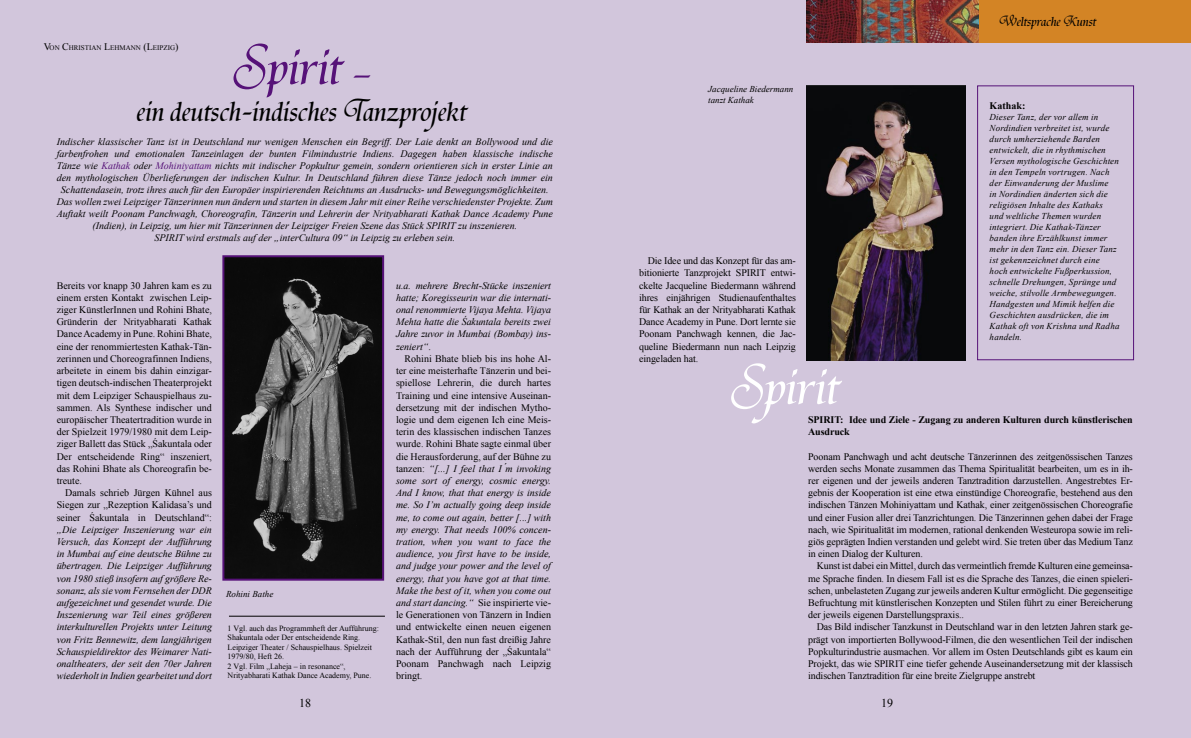
<style>
.page{position:relative;width:1191px;height:738px;background:#fff}
.page>*{position:absolute;margin:0;border:0;box-sizing:border-box;transform-origin:0 0}
.t1{font:60px "Tiranti Solid";color:#561278}
.t2{font:60px "Tiranti Solid";color:#fff}
.t3{font:34px "Tiranti Solid";color:#000}
.t4{font:16px "Tiranti Solid";color:#000}
.t5{font:12px "Times New Roman";color:#000}
.t6{font:10px/12.2px "Times New Roman";letter-spacing:-.01em;color:#000;text-align:justify}
.t7{font:italic 10px/12.2px "Times New Roman";color:#000;text-align:justify}
.t8{font:700 10px/12.2px "Times New Roman";letter-spacing:-.01em;color:#000}
.t9{font:italic 9px/11px "Times New Roman";letter-spacing:.015em;color:#000}
.t10{font:8px/9.5px "Times New Roman";color:#000}
.t11{font:7px "Times New Roman";color:#000}
.s1{font-size:34px}
.s2{font-size:10px}
.s3{color:#561278}
.s4{font-style:normal}
.s5{font-style:italic}
</style>
<div class="page">
<div style="left:0;top:0;width:1191px;height:737px;background:#d2c6dc"></div>
<div style="left:977px;top:85px;width:157px;height:275px;border:1px solid #561278"></div>
<img style="left:806px;top:85px;width:159px;height:275px">
<img style="left:225px;top:258px;width:156px;height:319px">
<div style="left:222px;top:255px;width:162px;height:325px;border:2px solid #561278"></div>
<hr style="left:229px;top:615px;width:156px;height:1px;background:#000">
<div style="left:978px;top:0;width:213px;height:43px;background:#d38425"></div>
<img style="left:806px;top:0;width:172px;height:43px">
<h1 class="t1" style="left:233px;top:33px;width:140px">Spirit <span class="s1">–</span></h1>
<h2 class="t3" style="left:137px;top:91px;width:332px">ein deutsch-indisches Tanzprojekt</h2>
<p class="t11" style="left:44px;top:43px;width:136px"><span class="s2">V</span>ON <span class="s2">C</span>HRISTIAN <span class="s2">L</span>EHMANN <span class="s2">(L</span>EIPZIG<span class="s2">)</span></p>
<p class="t7" style="left:57px;top:135px;width:498px;text-align:center">Indischer klassischer Tanz ist in Deutschland nur wenigen Menschen ein Begriff. Der Laie denkt an Bollywood und die farbenfrohen und emotionalen Tanzeinlagen der bunten Filmindustrie Indiens. Dagegen haben klassische indische Tänze wie <span class="s3">Kathak</span> oder <span class="s3">Mohiniyattam</span> nichts mit indischer Popkultur gemein, sondern orientieren sich in erster Linie an den mythologischen Überlieferungen der indischen Kultur. In Deutschland führen diese Tänze jedoch noch immer ein Schattendasein, trotz ihres auch für den Europäer inspirierenden Reichtums an Ausdrucks- und Bewegungsmöglichkeiten.<br>Das wollen zwei Leipziger Tänzerinnen nun ändern und starten in diesem Jahr mit einer Reihe verschiedenster Projekte. Zum Auftakt weilt Poonam Panchwagh, Choreografin, Tänzerin und Lehrerin der Nrityabharati Kathak Dance Academy Pune (Indien), in Leipzig, um hier mit Tänzerinnen der Leipziger Freien Szene das Stück SPIRIT zu inszenieren.<br>SPIRIT wird erstmals auf der „interCultura 09“ in Leipzig zu erleben sein.</p>
<p class="t6" style="left:57px;top:279px;width:157px">Bereits vor knapp 30 Jahren kam es zu einem ersten Kontakt zwischen Leip&shy;ziger KünstlerInnen und Rohini Bhate, Gründerin der Nrityabharati Kathak Dance Academy in Pune. Rohini Bhate, eine der renommiertesten Kathak-Tän&shy;zerinnen und Choreografinnen Indiens, arbeitete in einem bis dahin einzigar&shy;tigen deutsch-indischen Theaterprojekt mit dem Leipziger Schauspielhaus zu&shy;sammen. Als Synthese indischer und europäischer Theatertradition wurde in der Spielzeit 1979/1980 mit dem Leip&shy;ziger Ballett das Stück „Śakuntala oder Der entscheidende Ring“ inszeniert, das Rohini Bhate als Choreografin be&shy;treute.</p>
<p class="t6" style="left:57px;top:486px;width:157px;text-indent:9px">Damals schrieb Jürgen Kühnel aus Siegen zur „Rezeption Kalidasa’s und seiner Śakuntala in Deutschland“:</p>
<p class="t7" style="left:57px;top:522px;width:157px">„Die Leipziger Inszenierung war ein Versuch, das Konzept der Aufführung in Mumbai auf eine deutsche Bühne zu übertragen. Die Leipziger Aufführung von 1980 stieß insofern auf größere Re&shy;sonanz, als sie vom Fernsehen der DDR aufgezeichnet und gesendet wurde. Die Inszenierung war Teil eines größeren interkulturellen Projekts unter Leitung von Fritz Bennewitz, dem langjährigen Schauspieldirektor des Weimarer Nati&shy;onaltheaters, der seit den 70er Jahren wiederholt in Indien gearbeitet und dort</p>
<p class="t9" style="left:226px;top:587px;width:49px">Rohini Bathe</p>
<p class="t10" style="left:227px;top:622px;width:153px">1 Vgl. auch das Programmheft der Aufführung:<br>Shakuntala oder Der entscheidende Ring.<br>Leipziger Theater / Schauspielhaus. Spielzeit 1979/80, Heft 26.<br>2 Vgl. Film „Laheja – in resonance“, Nrityabharati Kathak Dance Academy, Pune.</p>
<p class="t7" style="left:396px;top:279px;width:156px">u.a. mehrere Brecht-Stücke inszeniert hatte; Koregisseurin war die internati&shy;onal renommierte Vijaya Mehta. Vijaya Mehta hatte die Śakuntala bereits zwei Jahre zuvor in Mumbai (Bombay) ins&shy;zeniert“<span class="s4">.</span></p>
<p class="t6" style="left:396px;top:352px;width:156px;text-indent:9px">Rohini Bhate blieb bis ins hohe Al&shy;ter eine meisterhafte Tänzerin und bei&shy;spiellose Lehrerin, die durch hartes Training und eine intensive Auseinan&shy;dersetzung mit der indischen Mytho&shy;logie und dem eigenen Ich eine Meis&shy;terin des klassischen indischen Tanzes wurde. Rohini Bhate sagte einmal über die Herausforderung, auf der Bühne zu tanzen: <span class="s5">“[...] I feel that I ́m invoking some sort of energy, cosmic energy.<br>And I know, that that energy is inside me. So I’m actually going deep inside me, to come out again, better [...] with my energy. That needs 100% concen&shy;tration, when you want to face the audience, you first have to be inside, and judge your power and the level of energy, that you have got at that time.<br>Make the best of it, when you come out and start dancing.“</span> Sie inspirierte vie&shy;le Generationen von Tänzern in Indien und entwickelte einen neuen eigenen Kathak-Stil, den nun fast dreißig Jahre nach der Aufführung der „Śakuntala“ Poonam Panchwagh nach Leipzig bringt.</p>
<h3 class="t4" style="left:999px;top:12px;width:99px">Weltsprache Kunst</h3>
<p class="t9" style="left:708px;top:83px;width:87px">Jacqueline Biedermann tanzt Kathak</p>
<p class="t8" style="left:989px;top:99px;width:37px">Kathak:</p>
<p class="t9" style="left:989px;top:111px;width:131px">Dieser Tanz, der vor allem in<br>Nordindien verbreitet ist, wurde durch umherziehende Barden entwickelt, die in rhythmischen<br>Versen mythologische Geschichten in den Tempeln vortrugen. Nach der Einwanderung der Muslime<br>in Nordindien änderten sich die religiösen Inhalte des Kathaks<br>und weltliche Themen wurden integriert. Die Kathak-Tänzer banden ihre Erzählkunst immer mehr in den Tanz ein. Dieser Tanz ist gekennzeichnet durch eine hoch entwickelte Fußperkussion, schnelle Drehungen, Sprünge und weiche, stilvolle Armbewegungen.<br>Handgesten und Mimik helfen die<br>Geschichten ausdrücken, die im<br>Kathak oft von Krishna und Radha handeln.</p>
<p class="t6" style="left:639px;top:254px;width:158px;text-indent:9px">Die Idee und das Konzept für das am&shy;bitionierte Tanzprojekt SPIRIT entwi&shy;ckelte Jacqueline Biedermann während ihres einjährigen Studienaufenthaltes für Kathak an der Nrityabharati Kathak Dance Academy in Pune. Dort lernte sie Poonam Panchwagh kennen, die Jac&shy;queline Biedermann nun nach Leipzig eingeladen hat.</p>
<h1 class="t2" style="left:730px;top:352px;width:111px">S√irit</h1>
<p class="t8" style="left:808px;top:413px;width:326px">SPIRIT: Idee und Ziele - Zugang zu anderen Kulturen durch künstlerischen<br>Ausdruck</p>
<p class="t6" style="left:808px;top:449px;width:326px">Poonam Panchwagh und acht deutsche Tänzerinnen des zeitgenössischen Tanzes werden sechs Monate zusammen das Thema Spiritualität bearbeiten, um es in ih&shy;rer eigenen und der jeweils anderen Tanztradition darzustellen. Angestrebtes Er&shy;gebnis der Kooperation ist eine etwa einstündige Choreografie, bestehend aus den indischen Tänzen Mohiniyattam und Kathak, einer zeitgenössischen Choreografie und einer Fusion aller drei Tanzrichtungen. Die Tänzerinnen gehen dabei der Frage nach, wie Spiritualität im modernen, rational denkenden Westeuropa sowie im reli&shy;giös geprägten Indien verstanden und gelebt wird. Sie treten über das Medium Tanz in einen Dialog der Kulturen.</p>
<p class="t6" style="left:808px;top:559px;width:326px;text-indent:9px">Kunst ist dabei ein Mittel, durch das vermeintlich fremde Kulturen eine gemeinsa&shy;me Sprache finden. In diesem Fall ist es die Sprache des Tanzes, die einen spieleri&shy;schen, unbelasteten Zugang zur jeweils anderen Kultur ermöglicht. Die gegenseitige Befruchtung mit künstlerischen Konzepten und Stilen führt zu einer Bereicherung der jeweils eigenen Darstellungspraxis..</p>
<p class="t6" style="left:808px;top:620px;width:326px;text-indent:9px">Das Bild indischer Tanzkunst in Deutschland war in den letzten Jahren stark ge&shy;prägt von importierten Bollywood-Filmen, die den wesentlichen Teil der indischen Popkulturindustrie ausmachen. Vor allem im Osten Deutschlands gibt es kaum ein Projekt, das wie SPIRIT eine tiefer gehende Auseinandersetzung mit der klassisch indischen Tanztradition für eine breite Zielgruppe anstrebt</p>
<p class="t5" style="left:299px;top:694px;width:13px">18</p>
<p class="t5" style="left:881px;top:694px;width:13px">19</p>
</div>
